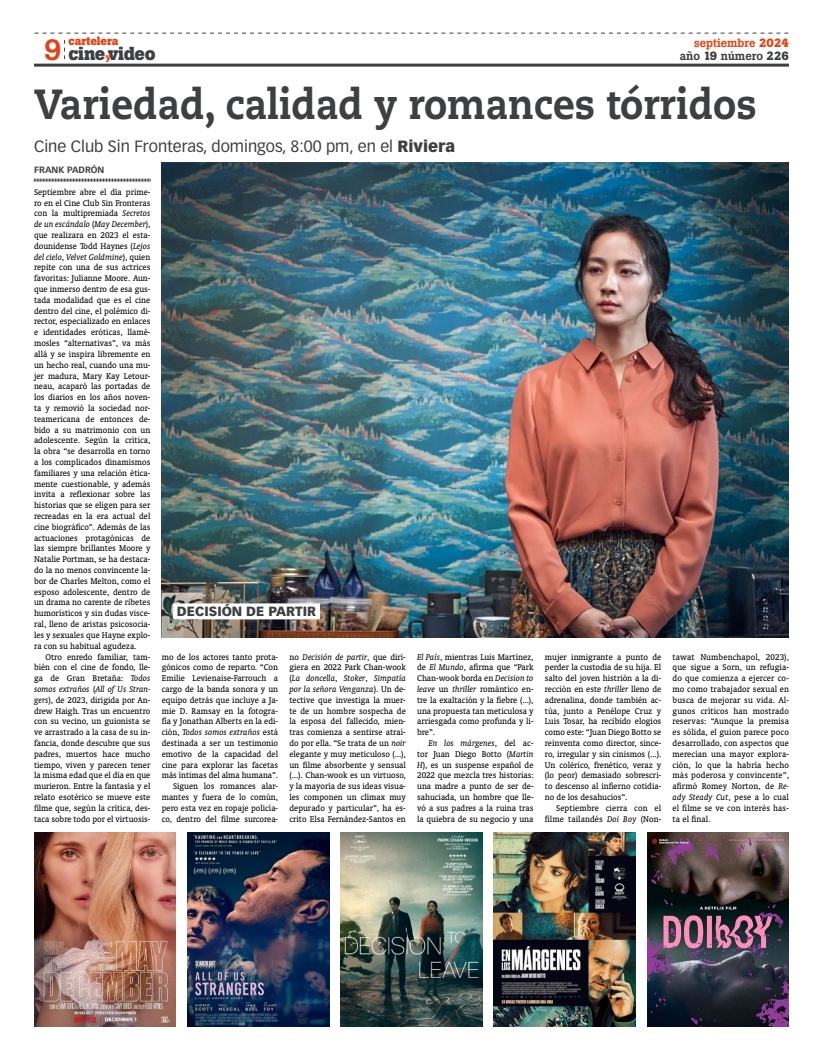
<style>
.page{position:relative;width:823px;height:1061px;background:#fff}
.page>*{position:absolute;margin:0;border:0;box-sizing:border-box;transform-origin:0 0}
.t1{font:800 42px "Caecilia";color:#3d3f41;scale:.9 1}
.t2{font:500 29px "Boton";color:#e74011}
.t3{font:700 18.7px "Boton";letter-spacing:-.01em;color:#3d3f41}
.t4{font:16px "Vectora LH";color:#3d3f41}
.t5{font:900 13.1px "Vectora LH";color:#3d3f41}
.t6{font:500 11.9px "Boton";color:#e74011}
.t7{font:500 11.9px "Boton";color:#3d3f41}
.t8{font:700 11.9px "Boton";letter-spacing:-.005em;color:#e74011}
.t9{font:9.4px/10.8px "Oranda BT";color:#000;text-align:justify}
.t10{font:700 9px "Vectora LH";color:#3d3f41}
.s1{font-weight:700}
.s2{font-size:9.2px;color:#e74011}
.s3{font-weight:900}
.s4{font-style:italic}
</style>
<div class="page">
<hr style="left:34px;top:64px;width:754px;height:3px;background:#3d3f41">
<svg style="left:35px;top:33px;width:753px;height:1px"></svg>
<svg style="left:64px;top:40px;width:1px;height:19px"></svg>
<svg style="left:34px;top:179px;width:117px;height:3px"></svg>
<img style="left:34px;top:832px;width:142px;height:194px">
<img style="left:187px;top:832px;width:142px;height:194px">
<img style="left:340px;top:832px;width:142px;height:194px">
<img style="left:493px;top:832px;width:142px;height:194px">
<img style="left:647px;top:832px;width:141px;height:194px">
<img style="left:162px;top:162px;width:626px;height:475px">
<div style="left:173px;top:603px;width:147px;height:16px;background:#fff"></div>
<p class="t8" style="left:69px;top:34px;width:51px">cartelera</p>
<p class="t6" style="left:693px;top:36px;width:96px">septiembre <span class="s1">2024</span></p>
<h2 class="t2" style="left:44px;top:32px;width:19px">9</h2>
<h3 class="t3" style="left:68px;top:42px;width:89px">cine<span class="s2">y</span>video</h3>
<p class="t7" style="left:679px;top:48px;width:110px">año <span class="s1">19</span> número <span class="s1">226</span></p>
<h1 class="t1" style="left:34px;top:78px;width:803px">Variedad, calidad y romances tórridos</h1>
<h3 class="t4" style="left:34px;top:136px;width:422px">Cine Club Sin Fronteras, domingos, 8:00 pm, en el <span class="s3">Riviera</span></h3>
<p class="t10" style="left:34px;top:164px;width:72px">FRANK PADRÓN</p>
<p class="t9" style="left:34px;top:186px;width:118px">Septiembre abre el día prime&shy;ro en el Cine Club Sin Fronteras con la multipremiada <span class="s4">Secretos de un escándalo</span> (<span class="s4">May December</span>), que realizara en 2023 el esta&shy;dounidense Todd Haynes (<span class="s4">Lejos del cielo</span>, <span class="s4">Velvet Goldmine</span>), quien repite con una de sus actrices favoritas: Julianne Moore. Aun&shy;que inmerso dentro de esa gus&shy;tada modalidad que es el cine dentro del cine, el polémico di&shy;rector, especializado en enlaces e identidades eróticas, llamé&shy;mosles “alternativas”, va más allá y se inspira libremente en un hecho real, cuando una mu&shy;jer madura, Mary Kay Letour&shy;neau, acaparó las portadas de los diarios en los años noven&shy;ta y removió la sociedad nor&shy;teamericana de entonces de&shy;bido a su matrimonio con un adolescente. Según la crítica, la obra “se desarrolla en torno a los complicados dinamismos familiares y una relación ética&shy;mente cuestionable, y además invita a reflexionar sobre las historias que se eligen para ser recreadas en la era actual del cine biográfico”. Además de las actuaciones protagónicas de las siempre brillantes Moore y Natalie Portman, se ha destaca&shy;do la no menos convincente la&shy;bor de Charles Melton, como el esposo adolescente, dentro de un drama no carente de ribetes humorísticos y sin dudas visce&shy;ral, lleno de aristas psicosocia&shy;les y sexuales que Hayne explo&shy;ra con su habitual agudeza.</p>
<p class="t9" style="left:34px;top:651px;width:118px;text-indent:11px">Otro enredo familiar, tam&shy;bién con el cine de fondo, lle&shy;ga de Gran Bretaña: <span class="s4">Todos somos extraños</span> (<span class="s4">All of Us Stran&shy;gers</span>), de 2023, dirigida por An&shy;drew Haigh. Tras un encuentro con su vecino, un guionista se ve arrastrado a la casa de su in&shy;fancia, donde descubre que sus padres, muertos hace mucho tiempo, viven y parecen tener la misma edad que el día en que murieron. Entre la fantasía y el relato esotérico se mueve este filme que, según la crítica, des&shy;taca sobre todo por el virtuosis-</p>
<p class="t9" style="left:162px;top:651px;width:118px;text-align:right">mo de los actores tanto prota&shy;gónicos como de reparto. “Con<br>Emilie Levienaise-Farrouch a cargo de la banda sonora y un equipo detrás que incluye a Ja&shy;mie D. Ramsay en la fotogra&shy;fía y Jonathan Alberts en la edi&shy;ción, <span class="s4">Todos somos extraños</span> está destinada a ser un testimonio emotivo de la capacidad del cine para explorar las facetas más íntimas del alma humana”.<br>Siguen los romances alar&shy;mantes y fuera de lo común, pero esta vez en ropaje policía&shy;co, dentro del filme surcorea-</p>
<p class="t9" style="left:289px;top:651px;width:118px">no <span class="s4">Decisión de partir</span>, que diri&shy;giera en 2022 Park Chan-wook (<span class="s4">La doncella</span>, <span class="s4">Stoker</span>, <span class="s4">Simpatía por la señora Venganza</span>). Un de&shy;tective que investiga la muer&shy;te de un hombre sospecha de la esposa del fallecido, mien&shy;tras comienza a sentirse atraí&shy;do por ella. “Se trata de un <span class="s4">noir </span>elegante y muy meticuloso (...), un filme absorbente y sensual (...). Chan-wook es un virtuoso, y la mayoría de sus ideas visua&shy;les componen un clímax muy depurado y particular”, ha es&shy;crito Elsa Fernández-Santos en</p>
<p class="t9" style="left:417px;top:651px;width:118px"><span class="s4">El País</span>, mientras Luis Martínez, de <span class="s4">El Mundo</span>, afirma que “Park Chan-wook borda en <span class="s4">Decision to leave</span> un <span class="s4">thriller</span> romántico en&shy;tre la exaltación y la fiebre (...), una propuesta tan meticulosa y arriesgada como profunda y li&shy;bre”.</p>
<h3 class="t5" style="left:177px;top:603px;width:140px">DECISIÓN DE PARTIR</h3>
<p class="t9" style="left:417px;top:737px;width:118px;text-indent:11px"><span class="s4">En los márgenes</span>, del ac&shy;tor Juan Diego Botto (<span class="s4">Martin H</span>), es un suspense español de 2022 que mezcla tres historias: una madre a punto de ser de&shy;sahuciada, un hombre que lle&shy;vó a sus padres a la ruina tras la quiebra de su negocio y una</p>
<p class="t9" style="left:544px;top:651px;width:118px">mujer inmigrante a punto de perder la custodia de su hija. El salto del joven histrión a la di&shy;rección en este <span class="s4">thriller</span> lleno de adrenalina, donde también ac&shy;túa, junto a Penélope Cruz y Luis Tosar, ha recibido elogios como este: “Juan Diego Botto se reinventa como director, since&shy;ro, irregular y sin cinismos (...).<br>Un colérico, frenético, veraz y (lo peor) demasiado sobrescri&shy;to descenso al infierno cotidia&shy;no de los desahucios”.</p>
<p class="t9" style="left:544px;top:802px;width:118px;text-align:right">Septiembre cierra con el filme tailandés <span class="s4">Doi Boy</span> (Non-</p>
<p class="t9" style="left:672px;top:651px;width:118px">tawat Numbenchapol, 2023), que sigue a Sorn, un refugia&shy;do que comienza a ejercer co&shy;mo como trabajador sexual en busca de mejorar su vida. Al&shy;gunos críticos han mostrado reservas: “Aunque la premisa es sólida, el guion parece poco desarrollado, con aspectos que merecían una mayor explora&shy;ción, lo que la habría hecho más poderosa y convincente”, afirmó Romey Norton, de <span class="s4">Re&shy;ady Steady Cut</span>, pese a lo cual el filme se ve con interés has&shy;ta el final.</p>
</div>
